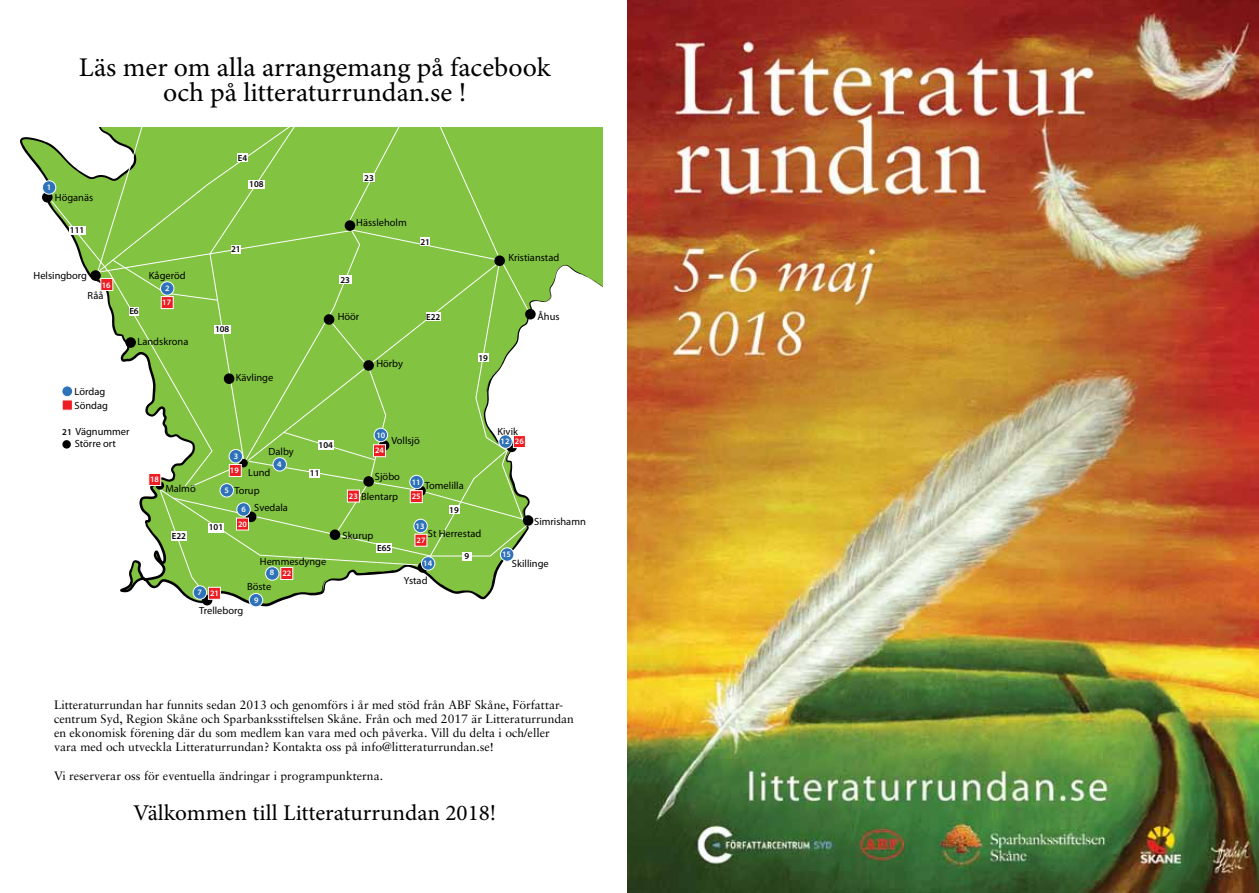
<style>
.page{position:relative;width:1259px;height:893px;background:#fff}
.page>*{position:absolute;margin:0;border:0;box-sizing:border-box;transform-origin:0 0}
.t1{font:27px/25.5px "Minion Pro";color:#000;text-align:center}
.t2{font:22.5px "Minion Pro";color:#000}
.t3{font:12.15px/14px "Sabon";color:#000}
.t4{font:10.5px "Myriad Pro";color:#000}
.t5{font:600 9px "Myriad Pro";color:#000}
.t6{font:600 8.25px/14.5px "Myriad Pro";color:#fff;text-align:center}
</style>
<div class="page">
<svg style="left:20px;top:127px;width:583px;height:479px"></svg>
<svg style="left:49px;top:127px;width:494px;height:472px"></svg>
<div style="left:69px;top:226px;width:16px;height:9px;background:#fff"></div>
<div style="left:42px;top:192px;width:11px;height:11px;background:#000;border-radius:50%"></div>
<div style="left:62px;top:440px;width:9px;height:9px;background:#000;border-radius:50%"></div>
<svg style="left:202px;top:595px;width:10px;height:10px"></svg>
<div style="left:62px;top:427px;width:9px;height:9px;background:#fff"></div>
<div style="left:525px;top:309px;width:11px;height:10px;background:#000;border-radius:50%"></div>
<svg style="left:417px;top:562px;width:11px;height:11px"></svg>
<svg style="left:97px;top:127px;width:15px;height:146px"></svg>
<div style="left:193px;top:586px;width:14px;height:13px;background:#2e72b9;border-radius:50%"></div>
<div style="left:193px;top:585px;width:14px;height:15px;border:1px solid #fff;border-radius:50%"></div>
<div style="left:249px;top:593px;width:14px;height:14px;background:#2e72b9;border-radius:50%"></div>
<div style="left:249px;top:593px;width:14px;height:14px;border:1px solid #fff;border-radius:50%"></div>
<div style="left:265px;top:567px;width:14px;height:13px;background:#2e72b9;border-radius:50%"></div>
<div style="left:265px;top:566px;width:14px;height:15px;border:1px solid #fff;border-radius:50%"></div>
<svg style="left:421px;top:557px;width:14px;height:13px"></svg>
<div style="left:421px;top:556px;width:14px;height:14px;border:1px solid #fff;border-radius:50%"></div>
<div style="left:208px;top:587px;width:13px;height:13px;background:#ed1d24;border:1px solid #fff"></div>
<svg style="left:524px;top:435px;width:2px;height:13px"></svg>
<div style="left:90px;top:270px;width:11px;height:11px;background:#000;border-radius:50%"></div>
<div style="left:42px;top:181px;width:14px;height:13px;background:#2e72b9;border-radius:50%"></div>
<div style="left:42px;top:180px;width:14px;height:15px;border:1px solid #fff;border-radius:50%"></div>
<div style="left:100px;top:278px;width:13px;height:13px;background:#ed1d24;border:1px solid #fff"></div>
<svg style="left:112px;top:127px;width:412px;height:439px;background:#8ec556"></svg>
<div style="left:494px;top:255px;width:11px;height:11px;background:#000;border-radius:50%"></div>
<div style="left:523px;top:515px;width:10px;height:11px;background:#000;border-radius:50%"></div>
<div style="left:478px;top:354px;width:11px;height:8px;background:#fff"></div>
<img style="left:627px;top:0;width:632px;height:893px">
<h1 class="t1" style="left:79px;top:55px;width:473px">Läs mer om alla arrangemang på facebook och på litteraturrundan.se !</h1>
<p class="t5" style="left:364px;top:64px;width:11px">E4</p>
<p class="t4" style="left:150px;top:65px;width:31px">Båstad</p>
<p class="t6" style="left:47px;top:180px;width:6px">1</p>
<p class="t4" style="left:55px;top:191px;width:40px">Höganäs</p>
<p class="t5" style="left:70px;top:225px;width:16px">111</p>
<p class="t4" style="left:34px;top:269px;width:55px">Helsingborg</p>
<p class="t6" style="left:102px;top:277px;width:10px">16</p>
<p class="t4" style="left:88px;top:289px;width:17px">Råå</p>
<p class="t4" style="left:75px;top:385px;width:32px">Lördag</p>
<p class="t4" style="left:149px;top:268px;width:38px">Kågeröd</p>
<p class="t6" style="left:165px;top:281px;width:6px">2</p>
<p class="t5" style="left:129px;top:306px;width:11px">E6</p>
<p class="t6" style="left:162px;top:295px;width:10px">17</p>
<p class="t4" style="left:138px;top:335px;width:52px">Landskrona</p>
<p class="t4" style="left:75px;top:399px;width:35px">Söndag</p>
<p class="t4" style="left:76px;top:425px;width:55px">Vägnummer</p>
<p class="t5" style="left:62px;top:426px;width:11px">21</p>
<p class="t4" style="left:75px;top:437px;width:43px">Större ort</p>
<p class="t6" style="left:150px;top:472px;width:10px">18</p>
<p class="t4" style="left:165px;top:482px;width:32px">Malmö</p>
<p class="t5" style="left:172px;top:530px;width:16px">E22</p>
<p class="t6" style="left:197px;top:585px;width:6px">7</p>
<p class="t5" style="left:238px;top:152px;width:11px">E4</p>
<p class="t5" style="left:249px;top:179px;width:16px">108</p>
<p class="t5" style="left:231px;top:244px;width:11px">21</p>
<p class="t5" style="left:215px;top:323px;width:16px">108</p>
<p class="t4" style="left:236px;top:371px;width:39px">Kävlinge</p>
<p class="t5" style="left:364px;top:172px;width:11px">23</p>
<p class="t4" style="left:356px;top:216px;width:52px">Hässleholm</p>
<p class="t5" style="left:340px;top:274px;width:11px">23</p>
<p class="t4" style="left:338px;top:310px;width:23px">Höör</p>
<p class="t5" style="left:420px;top:236px;width:11px">21</p>
<p class="t5" style="left:426px;top:311px;width:16px">E22</p>
<p class="t4" style="left:376px;top:357px;width:28px">Hörby</p>
<p class="t5" style="left:478px;top:352px;width:11px">19</p>
<p class="t6" style="left:230px;top:449px;width:10px">3<br>19</p>
<p class="t4" style="left:269px;top:445px;width:27px">Dalby</p>
<p class="t6" style="left:277px;top:457px;width:6px">4</p>
<p class="t4" style="left:248px;top:466px;width:24px">Lund</p>
<p class="t6" style="left:224px;top:482px;width:6px">5</p>
<p class="t4" style="left:234px;top:484px;width:27px">Torup</p>
<p class="t5" style="left:318px;top:439px;width:16px">104</p>
<p class="t5" style="left:310px;top:467px;width:11px">11</p>
<p class="t6" style="left:376px;top:427px;width:10px">10</p>
<p class="t4" style="left:391px;top:434px;width:30px">Vollsjö</p>
<p class="t6" style="left:375px;top:442px;width:10px">24</p>
<p class="t4" style="left:375px;top:470px;width:27px">Sjöbo</p>
<p class="t6" style="left:412px;top:475px;width:10px">11</p>
<p class="t4" style="left:425px;top:479px;width:40px">Tomelilla</p>
<p class="t4" style="left:361px;top:490px;width:38px">Blentarp</p>
<p class="t6" style="left:349px;top:489px;width:10px">23</p>
<p class="t6" style="left:412px;top:489px;width:10px">25</p>
<p class="t6" style="left:241px;top:502px;width:6px">6</p>
<p class="t4" style="left:254px;top:501px;width:35px">Svedala</p>
<p class="t5" style="left:449px;top:504px;width:11px">19</p>
<p class="t5" style="left:209px;top:521px;width:16px">101</p>
<p class="t6" style="left:238px;top:517px;width:10px">20</p>
<p class="t4" style="left:342px;top:529px;width:32px">Skurup</p>
<p class="t5" style="left:377px;top:542px;width:16px">E65</p>
<p class="t6" style="left:415px;top:518px;width:10px">13</p>
<p class="t4" style="left:428px;top:527px;width:55px">St Herrestad</p>
<p class="t6" style="left:416px;top:533px;width:10px">27</p>
<p class="t6" style="left:210px;top:586px;width:10px">21</p>
<p class="t4" style="left:260px;top:555px;width:68px">Hemmesdynge</p>
<p class="t6" style="left:270px;top:565px;width:6px">8</p>
<p class="t4" style="left:247px;top:580px;width:26px">Böste</p>
<p class="t6" style="left:254px;top:592px;width:6px">9</p>
<p class="t6" style="left:282px;top:566px;width:10px">22</p>
<p class="t6" style="left:423px;top:556px;width:10px">14</p>
<p class="t4" style="left:404px;top:573px;width:25px">Ystad</p>
<p class="t5" style="left:464px;top:550px;width:6px">9</p>
<p class="t4" style="left:199px;top:604px;width:46px">Trelleborg</p>
<p class="t4" style="left:508px;top:251px;width:52px">Kristianstad</p>
<p class="t4" style="left:537px;top:310px;width:24px">Åhus</p>
<p class="t4" style="left:497px;top:425px;width:22px">Kivik</p>
<p class="t6" style="left:500px;top:434px;width:10px">12</p>
<p class="t6" style="left:515px;top:434px;width:10px">26</p>
<p class="t6" style="left:502px;top:547px;width:10px">15</p>
<p class="t4" style="left:534px;top:515px;width:53px">Simrishamn</p>
<p class="t4" style="left:512px;top:557px;width:38px">Skillinge</p>
<p class="t3" style="left:54px;top:697px;width:521px">Litteraturrundan har funnits sedan 2013 och genomförs i år med stöd från ABF Skåne, Författar&shy;centrum Syd, Region Skåne och Sparbanksstiftelsen Skåne. Från och med 2017 är Litteraturrundan en ekonomisk förening där du som medlem kan vara med och påverka. Vill du delta i och/eller vara med och utveckla Litteraturrundan? Kontakta oss på info@litteraturrundan.se!</p>
<p class="t3" style="left:54px;top:768px;width:331px">Vi reserverar oss för eventuella ändringar i programpunkterna.</p>
<h2 class="t2" style="left:133px;top:798px;width:365px">Välkommen till Litteraturrundan 2018!</h2>
</div>
